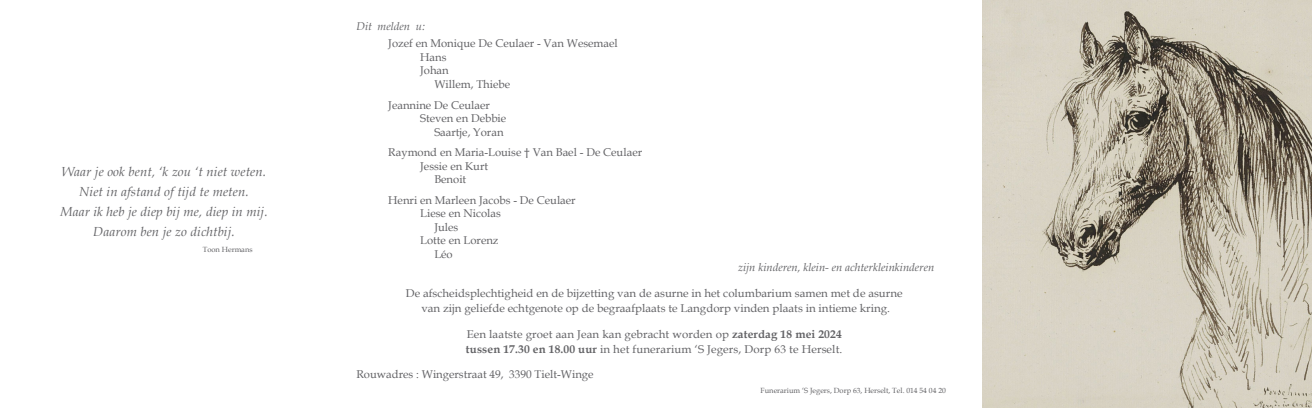
<style>
.page{position:relative;width:1312px;height:408px;background:#fff}
.page>*{position:absolute;margin:0;border:0;box-sizing:border-box;transform-origin:0 0}
.t1{font:italic 13.12px/20px "Book Antiqua";letter-spacing:.01em;color:#636366;text-align:center}
.t2{font:11.25px/15px "Book Antiqua";color:#636366;text-align:center}
.t3{font:italic 11.25px "Book Antiqua";color:#636366}
.t4{font:7.5px "Book Antiqua";color:#636366}
.s1{font-weight:700}
</style>
<div class="page">
<img style="left:982px;top:0;width:329px;height:407px">
<p class="t1" style="left:60px;top:161px;width:209px">Waar je ook bent, ‘k zou ‘t niet weten.<br>Niet in afstand of tijd te meten.<br>Maar ik heb je diep bij me, diep in mij.<br>Daarom ben je zo dichtbij.</p>
<p class="t4" style="left:203px;top:244px;width:51px">Toon Hermans</p>
<p class="t3" style="left:356px;top:19px;width:70px">Dit melden u:</p>
<p class="t2" style="left:388px;top:36px;width:231px">Jozef en Monique De Ceulaer - Van Wesemael</p>
<p class="t2" style="left:420px;top:49px;width:28px">Hans</p>
<p class="t2" style="left:420px;top:63px;width:30px">Johan</p>
<p class="t2" style="left:434px;top:76px;width:77px">Willem, Thiebe</p>
<p class="t2" style="left:388px;top:97px;width:103px">Jeannine De Ceulaer</p>
<p class="t2" style="left:420px;top:110px;width:88px">Steven en Debbie</p>
<p class="t2" style="left:434px;top:124px;width:71px">Saartje, Yoran</p>
<p class="t2" style="left:388px;top:144px;width:255px">Raymond en Maria-Louise † Van Bael - De Ceulaer</p>
<p class="t2" style="left:420px;top:158px;width:69px">Jessie en Kurt</p>
<p class="t2" style="left:434px;top:171px;width:33px">Benoit</p>
<p class="t2" style="left:388px;top:192px;width:189px">Henri en Marleen Jacobs - De Ceulaer</p>
<p class="t2" style="left:420px;top:206px;width:82px">Liese en Nicolas</p>
<p class="t2" style="left:434px;top:219px;width:25px">Jules</p>
<p class="t2" style="left:420px;top:233px;width:80px">Lotte en Lorenz</p>
<p class="t2" style="left:434px;top:246px;width:20px">Léo</p>
<p class="t3" style="left:737px;top:259px;width:198px">zijn kinderen, klein- en achterkleinkinderen</p>
<p class="t2" style="left:406px;top:285px;width:498px">De afscheidsplechtigheid en de bijzetting van de asurne in het columbarium samen met de asurne van zijn geliefde echtgenote op de begraafplaats te Langdorp vinden plaats in intieme kring.</p>
<p class="t2" style="left:466px;top:326px;width:378px;text-align:left">Een laatste groet aan Jean kan gebracht worden op <span class="s1">zaterdag 18 mei 2024 tussen 17.30 en 18.00 uur</span> in het funerarium ‘S Jegers, Dorp 63 te Herselt.</p>
<p class="t2" style="left:356px;top:366px;width:239px">Rouwadres : Wingerstraat 49, 3390 Tielt-Winge</p>
<p class="t4" style="left:760px;top:385px;width:187px">Funerarium ‘S Jegers, Dorp 63, Herselt, Tel. 014 54 04 20</p>
</div>
